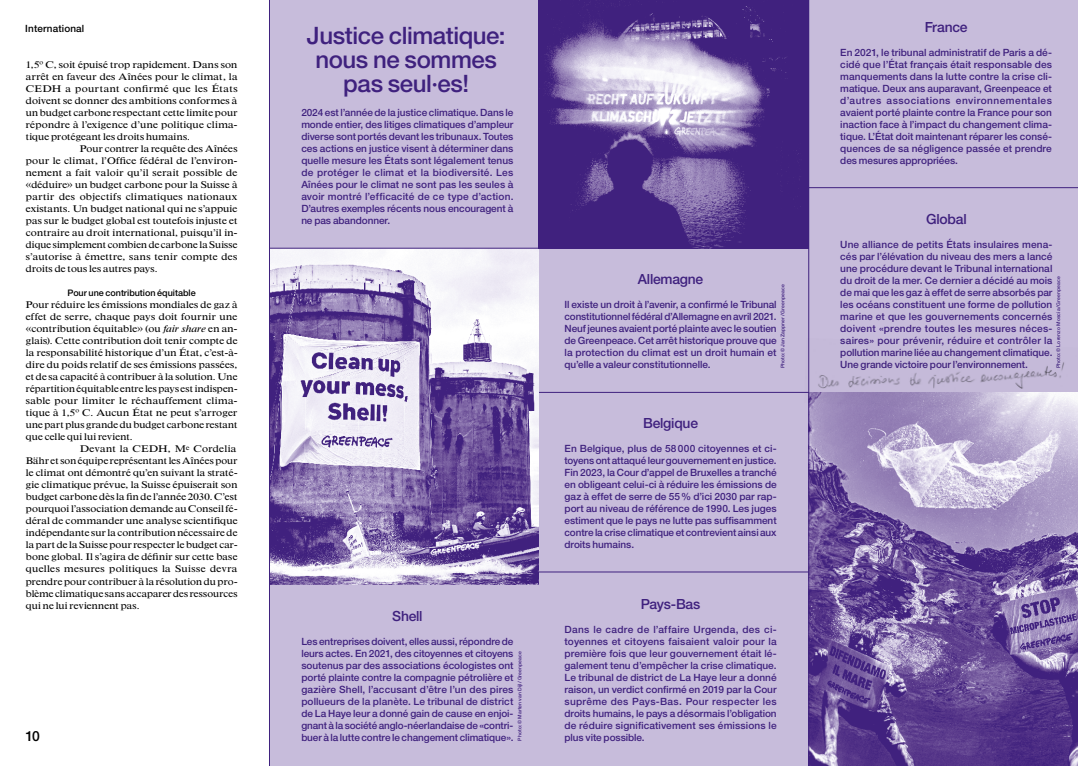
<style>
.page{position:relative;width:1078px;height:766px;background:#fff}
.page>*{position:absolute;margin:0;border:0;box-sizing:border-box;transform-origin:0 0}
.t1{font:500 24px/24px "Helvetica Neue LT Std";letter-spacing:-.02em;color:#3f217e;text-align:center}
.t2{font:500 14px "Helvetica Neue LT Std";letter-spacing:-.015em;color:#3f217e}
.t3{font:500 14px "Helvetica Neue LT Std";color:#000}
.t4{font:500 10px/12px "Helvetica Neue LT Std";letter-spacing:-.005em;color:#3f217e;text-align:justify}
.t5{font:500 10px "Helvetica Neue LT Std";letter-spacing:.015em;color:#000}
.t6{font:9px "Times Small Text MT Std";letter-spacing:-.04em;color:#000}
.t7{font:9px "Times Small Text MT Std";letter-spacing:-.02em;color:#000}
.t8{font:9px "Times Small Text MT Std";letter-spacing:-.01em;color:#000}
.t9{font:500 9px "Helvetica Neue LT Std";letter-spacing:-.005em;color:#000}
.t10{font:500 5px "Helvetica Neue LT Std";letter-spacing:.025em;color:#3f217e}
.s1{font-style:italic}
</style>
<div class="page">
<div style="left:269px;top:0;width:808px;height:765px;background:#c7bcdb"></div>
<img style="left:270px;top:249px;width:269px;height:335px">
<img style="left:809px;top:412px;width:268px;height:353px">
<img style="left:539px;top:0;width:269px;height:248px">
<hr style="left:269px;top:248px;width:270px;height:1px;background:#3f217e">
<hr style="left:539px;top:571px;width:269px;height:1px;background:#3f217e">
<hr style="left:539px;top:392px;width:269px;height:1px;background:#3f217e">
<hr style="left:808px;top:0;width:1px;height:765px;background:#3f217e">
<hr style="left:808px;top:187px;width:269px;height:1px;background:#3f217e">
<hr style="left:269px;top:0;width:1px;height:765px;background:#3f217e">
<img style="left:804px;top:338px;width:273px;height:74px">
<p class="t5" style="left:25px;top:22px;width:60px">International</p>
<p class="t6" style="left:26px;top:59px;width:213px">1,5º C, soit épuisé trop rapidement. Dans son</p>
<p class="t6" style="left:26px;top:71px;width:214px">arrêt en faveur des Aînées pour le climat, la</p>
<p class="t8" style="left:26px;top:83px;width:213px">CEDH a pourtant confirmé que les États</p>
<p class="t6" style="left:26px;top:95px;width:213px">doivent se donner des ambitions conformes à</p>
<p class="t6" style="left:26px;top:107px;width:213px">un budget carbone respectant cette limite pour</p>
<p class="t6" style="left:26px;top:119px;width:213px">répondre à l’exigence d’une politique clima-</p>
<p class="t6" style="left:26px;top:131px;width:166px">tique protégeant les droits humains.</p>
<p class="t6" style="left:79px;top:143px;width:160px">Pour contrer la requête des Aînées</p>
<p class="t6" style="left:26px;top:155px;width:212px">pour le climat, l’Office fédéral de l’environ-</p>
<p class="t6" style="left:26px;top:167px;width:213px">nement a fait valoir qu’il serait possible de</p>
<p class="t6" style="left:26px;top:179px;width:213px">«déduire» un budget carbone pour la Suisse à</p>
<p class="t7" style="left:26px;top:191px;width:213px">partir des objectifs climatiques nationaux</p>
<p class="t6" style="left:26px;top:203px;width:213px">existants. Un budget national qui ne s’appuie</p>
<p class="t6" style="left:26px;top:215px;width:214px">pas sur le budget global est toutefois injuste et</p>
<p class="t6" style="left:26px;top:227px;width:213px">contraire au droit international, puisqu’il in-</p>
<p class="t6" style="left:26px;top:239px;width:213px">dique simplement combien de carbone la Suisse</p>
<p class="t6" style="left:26px;top:251px;width:213px">s’autorise à émettre, sans tenir compte des</p>
<p class="t6" style="left:26px;top:263px;width:134px">droits de tous les autres pays.</p>
<p class="t9" style="left:67px;top:287px;width:130px">Pour une contribution équitable</p>
<p class="t6" style="left:26px;top:299px;width:213px">Pour réduire les émissions mondiales de gaz à</p>
<p class="t6" style="left:26px;top:311px;width:213px">effet de serre, chaque pays doit fournir une</p>
<p class="t6" style="left:26px;top:323px;width:213px">«contribution équitable» (ou <span class="s1">fair share</span> en an-</p>
<p class="t6" style="left:26px;top:335px;width:213px">glais). Cette contribution doit tenir compte de</p>
<p class="t6" style="left:26px;top:347px;width:213px">la responsabilité historique d’un État, c’est-à-</p>
<p class="t6" style="left:26px;top:359px;width:213px">dire du poids relatif de ses émissions passées,</p>
<p class="t6" style="left:26px;top:371px;width:213px">et de sa capacité à contribuer à la solution. Une</p>
<p class="t6" style="left:26px;top:383px;width:213px">répartition équitable entre les pays est indispen-</p>
<p class="t7" style="left:26px;top:395px;width:213px">sable pour limiter le réchauffement clima-</p>
<p class="t6" style="left:26px;top:407px;width:213px">tique à 1,5º C. Aucun État ne peut s’arroger</p>
<p class="t6" style="left:26px;top:419px;width:214px">une part plus grande du budget carbone restant</p>
<p class="t6" style="left:26px;top:431px;width:109px">que celle qui lui revient.</p>
<p class="t6" style="left:79px;top:443px;width:159px">Devant la CEDH, M<sup>e</sup> Cordelia</p>
<p class="t6" style="left:26px;top:455px;width:213px">Bähr et son équipe représentant les Aînées pour</p>
<p class="t6" style="left:26px;top:467px;width:213px">le climat ont démontré qu’en suivant la straté-</p>
<p class="t6" style="left:26px;top:479px;width:213px">gie climatique prévue, la Suisse épuiserait son</p>
<p class="t6" style="left:26px;top:491px;width:213px">budget carbone dès la fin de l’année 2030. C’est</p>
<p class="t6" style="left:26px;top:503px;width:213px">pourquoi l’association demande au Conseil fé-</p>
<p class="t6" style="left:26px;top:515px;width:213px">déral de commander une analyse scientifique</p>
<p class="t6" style="left:26px;top:527px;width:213px">indépendante sur la contribution nécessaire de</p>
<p class="t6" style="left:26px;top:539px;width:213px">la part de la Suisse pour respecter le budget car-</p>
<p class="t6" style="left:26px;top:551px;width:213px">bone global. Il s’agira de définir sur cette base</p>
<p class="t7" style="left:26px;top:563px;width:213px">quelles mesures politiques la Suisse devra</p>
<p class="t6" style="left:26px;top:575px;width:213px">prendre pour contribuer à la résolution du pro-</p>
<p class="t6" style="left:26px;top:587px;width:213px">blème climatique sans accaparer des ressources</p>
<p class="t6" style="left:26px;top:599px;width:116px">qui ne lui reviennent pas.</p>
<h2 class="t3" style="left:26px;top:727px;width:16px">10</h2>
<h1 class="t1" style="left:307px;top:23px;width:200px">Justice climatique: nous ne sommes pas seul·es!</h1>
<p class="t4" style="left:301px;top:106px;width:213px">2024 est l’année de la justice climatique. Dans le monde entier, des litiges climatiques d’ampleur diverse sont portés devant les tribunaux. Toutes ces actions en justice visent à déterminer dans quelle mesure les États sont légalement tenus de protéger le climat et la biodiversité. Les Aînées pour le climat ne sont pas les seules à avoir montré l’efficacité de ce type d’action.<br>D’autres exemples récents nous encouragent à ne pas abandonner.</p>
<h2 class="t2" style="left:392px;top:607px;width:32px">Shell</h2>
<p class="t4" style="left:301px;top:634px;width:213px">Les entreprises doivent, elles aussi, répondre de leurs actes. En 2021, des citoyennes et citoyens soutenus par des associations écologistes ont porté plainte contre la compagnie pétrolière et gazière Shell, l’accusant d’être l’un des pires pollueurs de la planète. Le tribunal de district de La Haye leur a donné gain de cause en enjoi&shy;gnant à la société anglo-néerlandaise de «contri&shy;buer à la lutte contre le changement climatique».</p>
<p class="t10" style="left:516px;top:740px;width:91px;rotate:-90deg">Photo: © Marten van Dijl/Greenpeace</p>
<h2 class="t2" style="left:637px;top:271px;width:67px">Allemagne</h2>
<p class="t4" style="left:564px;top:298px;width:214px">Il existe un droit à l’avenir, a confirmé le Tribunal constitutionnel fédéral d’Allemagne en avril 2021.<br>Neuf jeunes avaient porté plainte avec le soutien de Greenpeace. Cet arrêt historique prouve que la protection du climat est un droit humain et qu’elle a valeur constitutionnelle.</p>
<p class="t10" style="left:779px;top:368px;width:85px;rotate:-90deg">Photo: ©Jan Zappner/Greenpeace</p>
<h2 class="t2" style="left:643px;top:415px;width:56px">Belgique</h2>
<p class="t4" style="left:564px;top:442px;width:214px">En Belgique, plus de 58000 citoyennes et ci&shy;toyens ont attaqué leur gouvernement en justice.<br>Fin 2023, la Cour d’appel de Bruxelles a tranché en obligeant celui-ci à réduire les émissions de gaz à effet de serre de 55% d’ici 2030 par rap&shy;port au niveau de référence de 1990. Les juges estiment que le pays ne lutte pas suffisamment contre la crise climatique et contrevient ainsi aux droits humains.</p>
<h2 class="t2" style="left:640px;top:595px;width:61px">Pays-Bas</h2>
<p class="t4" style="left:564px;top:622px;width:214px">Dans le cadre de l’affaire Urgenda, des ci&shy;toyennes et citoyens faisaient valoir pour la première fois que leur gouvernement était lé&shy;galement tenu d’empêcher la crise climatique.<br>Le tribunal de district de La Haye leur a donné raison, un verdict confirmé en 2019 par la Cour suprême des Pays-Bas. Pour respecter les droits humains, le pays a désormais l’obligation de réduire significativement ses émissions le plus vite possible.</p>
<h2 class="t2" style="left:924px;top:19px;width:44px">France</h2>
<p class="t4" style="left:840px;top:46px;width:213px">En 2021, le tribunal administratif de Paris a dé&shy;cidé que l’État français était responsable des manquements dans la lutte contre la crise cli&shy;matique. Deux ans auparavant, Greenpeace et d’autres associations environnementales avaient porté plainte contre la France pour son inaction face à l’impact du changement clima&shy;tique. L’État doit maintenant réparer les consé&shy;quences de sa négligence passée et prendre des mesures appropriées.</p>
<h2 class="t2" style="left:925px;top:211px;width:42px">Global</h2>
<p class="t4" style="left:840px;top:238px;width:214px">Une alliance de petits États insulaires mena&shy;cés par l’élévation du niveau des mers a lancé une procédure devant le Tribunal international du droit de la mer. Ce dernier a décidé au mois de mai que les gaz à effet de serre absorbés par les océans constituent une forme de pollution marine et que les gouvernements concernés doivent «prendre toutes les mesures néces&shy;saires» pour prévenir, réduire et contrôler la pollution marine liée au changement climatique.<br>Une grande victoire pour l’environnement.</p>
<p class="t10" style="left:1055px;top:368px;width:94px;rotate:-90deg">Photo: © Lorenzo Moscia/Greenpeace</p>
</div>
